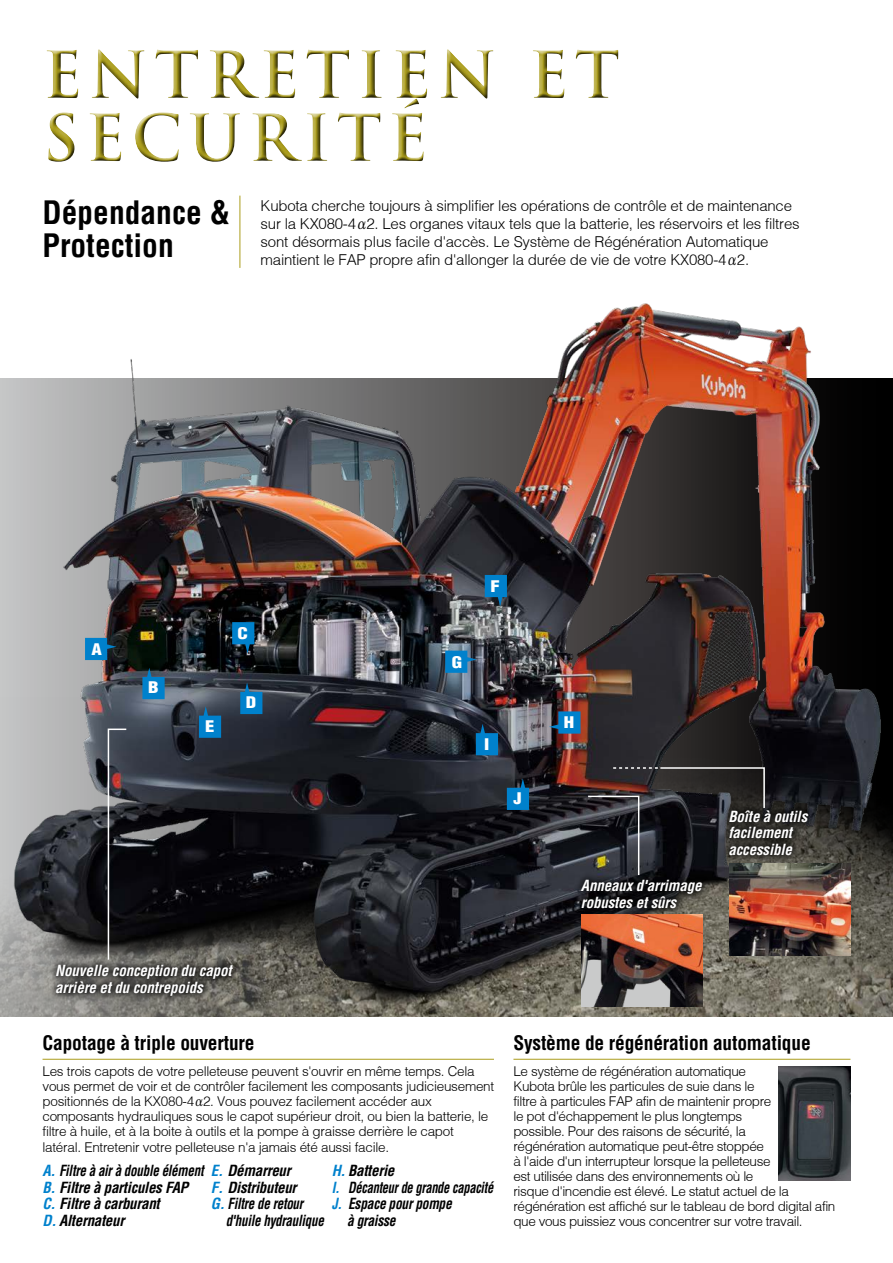
<style>
.page{position:relative;width:893px;height:1263px;background:#fff}
.page>*{position:absolute;margin:0;border:0;box-sizing:border-box;transform-origin:0 0}
.t1{font:700 63px/63px "Trajan Pro";letter-spacing:.1em;color:#ab9d1c}
.t2{font:700 condensed 31.5px/33px "Helvetica";color:#000}
.t3{font:700 condensed 19.5px "Helvetica";letter-spacing:-.01em;color:#000}
.t4{font:900 condensed 15.6px "Helvetica";color:#fff;scale:1.2 1}
.t5{font:300 15px/18px "Helvetica";letter-spacing:-.015em;color:#000}
.t6{font:italic 700 condensed 15px/16.5px "Helvetica";letter-spacing:-.02em;color:#000;scale:.87 1}
.t7{font:italic 700 condensed 15px/16.5px "Helvetica";letter-spacing:-.01em;color:#fff}
.t8{font:italic 700 condensed 15px "Helvetica";letter-spacing:-.02em;color:#000}
.t9{font:italic 700 condensed 15px "Helvetica";letter-spacing:-.02em;color:#000;scale:.83 1}
.t10{font:italic 700 condensed 15px "Helvetica";letter-spacing:-.02em;color:#000;scale:.9 1}
.t11{font:300 13.5px/15px "Helvetica";letter-spacing:-.03em;color:#000}
.s1{font-family:"Koz Min Pro";font-weight:400}
.s2{color:#0081cc}
</style>
<div class="page">
<div style="left:43px;top:47px;width:580px;height:119px;background:#000;opacity:.75"></div>
<hr style="left:240px;top:196px;width:1px;height:72px;background:#ab9d1c">
<img style="left:778px;top:1067px;width:72px;height:114px">
<img style="left:0;top:303px;width:893px;height:713px">
<svg style="left:445px;top:651px;width:32px;height:22px"></svg>
<svg style="left:549px;top:711px;width:31px;height:23px"></svg>
<svg style="left:485px;top:575px;width:22px;height:31px"></svg>
<svg style="left:232px;top:622px;width:22px;height:32px"></svg>
<svg style="left:507px;top:778px;width:22px;height:32px"></svg>
<svg style="left:476px;top:724px;width:22px;height:31px"></svg>
<svg style="left:142px;top:668px;width:23px;height:31px"></svg>
<svg style="left:240px;top:682px;width:22px;height:32px"></svg>
<svg style="left:199px;top:706px;width:22px;height:32px"></svg>
<svg style="left:85px;top:638px;width:32px;height:22px"></svg>
<img style="left:581px;top:916px;width:122px;height:91px">
<img style="left:729px;top:863px;width:121px;height:92px">
<div style="left:48px;top:957px;width:193px;height:47px;background:#000;opacity:.75"></div>
<svg style="left:107px;top:728px;width:21px;height:233px;background:#3b3a3f"></svg>
<div style="left:573px;top:872px;width:136px;height:44px;background:#000;opacity:.75"></div>
<div style="left:721px;top:801px;width:94px;height:61px;background:#000;opacity:.75"></div>
<svg style="left:587px;top:766px;width:179px;height:110px;background:#2e2c2e"></svg>
<hr style="left:43px;top:1059px;width:451px;height:1px;background:#ab9d1c">
<hr style="left:513px;top:1059px;width:337px;height:1px;background:#ab9d1c">
<h1 class="t1" style="left:43px;top:44px;width:579px">ENTRETIEN ET<br>SECURITÉ</h1>
<h2 class="t2" style="left:43px;top:196px;width:190px">Dépendance &amp;<br>Protection</h2>
<p class="t5" style="left:261px;top:196px;width:540px">Kubota cherche toujours à simplifier les opérations de contrôle et de maintenance sur la KX080-4<span class="s1">α</span>2. Les organes vitaux tels que la batterie, les réservoirs et les filtres sont désormais plus facile d'accès. Le Système de Régénération Automatique maintient le FAP propre afin d'allonger la durée de vie de votre KX080-4<span class="s1">α</span>2.</p>
<p class="t4" style="left:92px;top:639px;width:10px">A</p>
<p class="t4" style="left:148px;top:678px;width:10px">B</p>
<p class="t4" style="left:205px;top:716px;width:9px">E</p>
<p class="t4" style="left:238px;top:623px;width:10px">C</p>
<p class="t4" style="left:246px;top:693px;width:10px">D</p>
<p class="t4" style="left:452px;top:652px;width:10px">G</p>
<p class="t4" style="left:491px;top:576px;width:9px">F</p>
<p class="t4" style="left:484px;top:734px;width:6px">I</p>
<p class="t4" style="left:513px;top:789px;width:8px">J</p>
<p class="t4" style="left:564px;top:713px;width:10px">H</p>
<p class="t7" style="left:581px;top:877px;width:122px">Anneaux d'arrimage robustes et sûrs</p>
<p class="t7" style="left:728px;top:808px;width:80px">Boîte à outils facilement accessible</p>
<p class="t7" style="left:55px;top:962px;width:178px">Nouvelle conception du capot arrière et du contrepoids</p>
<h3 class="t3" style="left:43px;top:1031px;width:214px">Capotage à triple ouverture</h3>
<p class="t11" style="left:43px;top:1063px;width:453px">Les trois capots de votre pelleteuse peuvent s'ouvrir en même temps. Cela vous permet de voir et de contrôler facilement les composants judicieusement positionnés de la KX080-4<span class="s1">α</span>2. Vous pouvez facilement accéder aux composants hydrauliques sous le capot supérieur droit, ou bien la batterie, le filtre à huile, et à la boite à outils et la pompe à graisse derrière le capot latéral. Entretenir votre pelleteuse n'a jamais été aussi facile.</p>
<p class="t6" style="left:43px;top:1162px;width:187px"><span class="s2">A.</span> Filtre à air à double élément<br><span class="s2">B.</span> Filtre à particules FAP<br><span class="s2">C.</span> Filtre à carburant<br><span class="s2">D.</span> Alternateur</p>
<p class="t8" style="left:211px;top:1161px;width:81px"><span class="s2">E.</span> Démarreur</p>
<p class="t8" style="left:332px;top:1161px;width:64px"><span class="s2">H.</span> Batterie</p>
<p class="t9" style="left:332px;top:1178px;width:196px"><span class="s2">I.</span> Décanteur de grande capacité</p>
<p class="t10" style="left:332px;top:1194px;width:135px"><span class="s2">J.</span> Espace pour pompe</p>
<p class="t10" style="left:347px;top:1211px;width:55px">à graisse</p>
<p class="t8" style="left:211px;top:1178px;width:87px"><span class="s2">F.</span> Distributeur</p>
<p class="t6" style="left:211px;top:1195px;width:108px"><span class="s2">G.</span> Filtre de retour</p>
<p class="t6" style="left:226px;top:1212px;width:114px">d'huile hydraulique</p>
<h3 class="t3" style="left:513px;top:1031px;width:299px">Système de régénération automatique</h3>
<p class="t11" style="left:513px;top:1063px;width:323px">Le système de régénération automatique<br>Kubota brûle les particules de suie dans le<br>filtre à particules FAP afin de maintenir propre<br>le pot d'échappement le plus longtemps<br>possible. Pour des raisons de sécurité, la<br>régénération automatique peut-être stoppée<br>à l'aide d'un interrupteur lorsque la pelleteuse<br>est utilisée dans des environnements où le<br>risque d'incendie est élevé. Le statut actuel de la régénération est affiché sur le tableau de bord digital afin que vous puissiez vous concentrer sur votre travail.</p>
</div>
